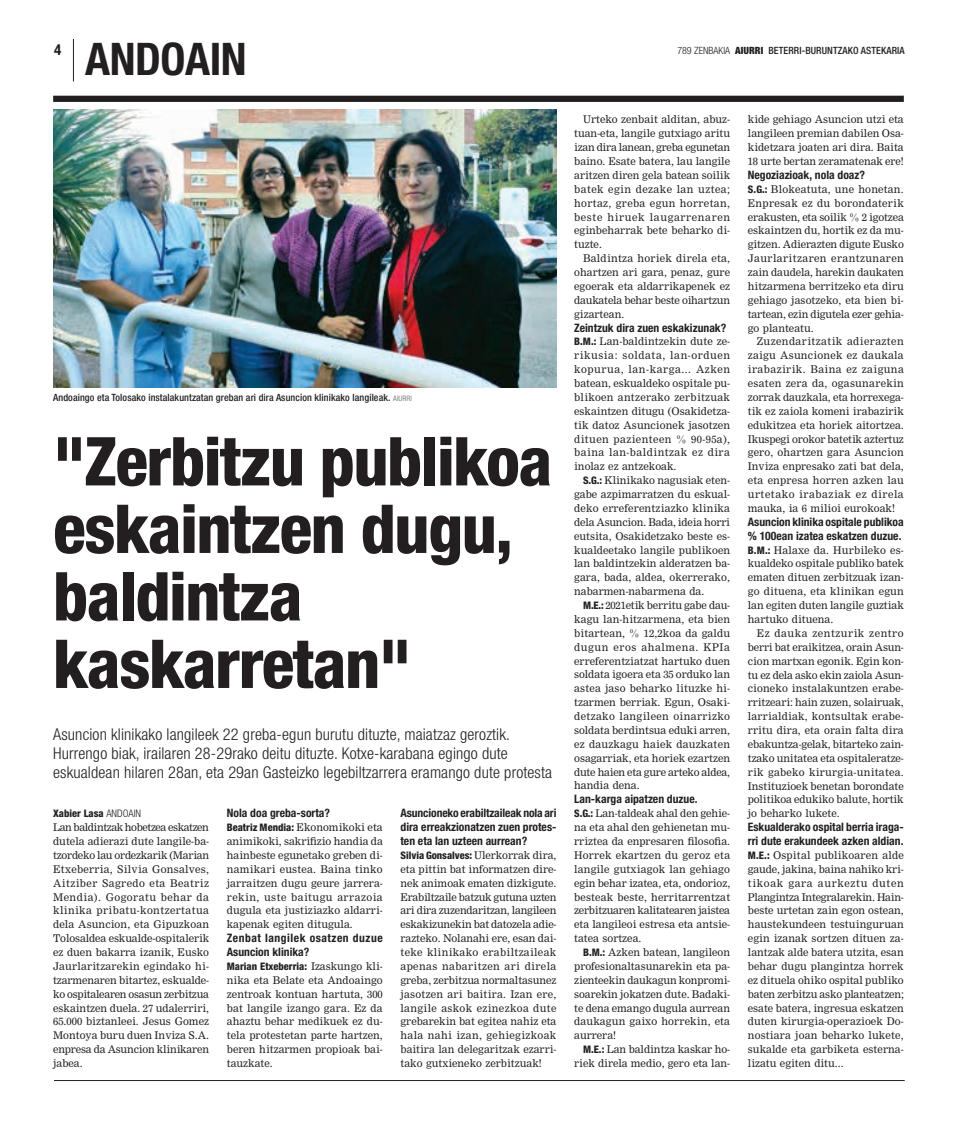
<style>
.page{position:relative;width:957px;height:1134px;background:#fff}
.page>*{position:absolute;margin:0;border:0;box-sizing:border-box;transform-origin:0 0}
.t1{font:800 condensed 67.5px/67.5px "Helvetica Neue";letter-spacing:-.02em;color:#231f20}
.t2{font:700 condensed 45px "Helvetica Neue";color:#231f20}
.t3{font:300 condensed 16.25px/18.8px "Helvetica Neue";letter-spacing:.01em;color:#231f20}
.t4{font:700 condensed 15px "Helvetica Neue";color:#231f20}
.t5{font:700 condensed 11.62px/13.9px "Helvetica Neue";color:#231f20}
.t6{font:700 condensed 11.62px/13.9px "Helvetica Neue";letter-spacing:.045em;color:#231f20}
.t7{font:10.38px/13.9px "M Nimrod";color:#231f20;text-align:justify}
.t8{font:800 condensed 10.38px "Helvetica Neue";color:#231f20}
.t9{font:500 condensed 10px "Helvetica Neue";letter-spacing:.01em;color:#231f20}
.s1{font-weight:300}
.s2{font-weight:900}
.s3{font-weight:400;font-size:7.5px;color:#808285}
.s4{font-family:"M Nimrod";font-weight:400;font-stretch:normal}
.s5{font-family:"Helvetica Neue";font-weight:800;font-stretch:condensed}
</style>
<div class="page">
<img style="left:53px;top:110px;width:503px;height:277px">
<div style="left:53px;top:96px;width:851px;height:6px;background:#231f20"></div>
<hr style="left:73px;top:39px;width:1px;height:42px;background:#231f20">
<hr style="left:54px;top:1080px;width:850px;height:1px;background:#231f20">
<h3 class="t4" style="left:54px;top:41px;width:9px">4</h3>
<h2 class="t2" style="left:85px;top:32px;width:163px">andoain</h2>
<p class="t9" style="left:677px;top:45px;width:229px"><span class="s1">789 zenbakia</span> <span class="s2">AIURRI</span> BETERRI-BURUNTZAKO ASTEKARIA</p>
<p class="t9" style="left:53px;top:391px;width:360px">Andoaingo eta Tolosako instalakuntzatan greban ari dira Asuncion klinikako langileak. <span class="s3">AIURRI</span></p>
<h1 class="t1" style="left:53px;top:426px;width:501px">"Zerbitzu publikoa eskaintzen dugu, baldintza kaskarretan"</h1>
<p class="t3" style="left:53px;top:725px;width:500px">Asuncion klinikako langileek 22 greba-egun burutu dituzte, maiatzaz geroztik.<br>Hurrengo biak, irailaren 28-29rako deitu dituzte. Kotxe-karabana egingo dute eskualdean hilaren 28an, eta 29an Gasteizko legebiltzarrera eramango dute protesta</p>
<p class="t8" style="left:53px;top:807px;width:90px">Xabier Lasa <span class="s1">andoain</span></p>
<p class="t7" style="left:53px;top:820px;width:158px">Lan baldintzak hobetzea eskatzen dutela adierazi dute langile-ba&shy;tzordeko lau ordezkarik (Marian Etxeberria, Silvia Gonsalves, Aitziber Sagredo eta Beatriz Mendia). Gogoratu behar da klinika pribatu-kontzertatua dela Asuncion, eta Gipuzkoan Tolosaldea eskualde-ospitalerik ez duen bakarra izanik, Eusko Jaurlaritzarekin egindako hi&shy;tzarmenaren bitartez, eskualde&shy;ko ospitalearen osasun zerbitzua eskaintzen duela. 27 udalerriri, 65.000 biztanleei. Jesus Gomez Montoya buru duen Inviza S.A. enpresa da Asuncion klinikaren jabea.</p>
<p class="t5" style="left:227px;top:806px;width:105px">Nola doa greba-sorta?</p>
<p class="t8" style="left:227px;top:821px;width:157px">Beatriz Mendia: <span class="s4">Ekonomikoki eta</span></p>
<p class="t7" style="left:227px;top:834px;width:158px">animikoki, sakrifizio handia da hainbeste egunetako greben di&shy;namikari eustea. Baina tinko jarraitzen dugu geure jarrera&shy;rekin, uste baitugu arrazoia dugula eta justiziazko aldarri&shy;kapenak egiten ditugula.</p>
<p class="t6" style="left:227px;top:931px;width:157px">Zenbat langilek osatzen duzue<br>Asuncion klinika?</p>
<p class="t8" style="left:227px;top:960px;width:157px">Marian Etxeberria: <span class="s4">Izaskungo kli-</span></p>
<p class="t7" style="left:227px;top:973px;width:157px">nika eta Belate eta Andoaingo zentroak kontuan hartuta, 300 bat langile izango gara. Ez da ahaztu behar medikuek ez du&shy;tela protestetan parte hartzen, beren hitzarmen propioak bai&shy;tauzkate.</p>
<p class="t5" style="left:400px;top:806px;width:157px;text-align:justify">Asuncioneko erabiltzaileak nola ari dira erreakzionatzen zuen protes&shy;ten eta lan uzteen aurrean?</p>
<p class="t8" style="left:400px;top:849px;width:157px">Silvia Gonsalves: <span class="s4">Ulerkorrak dira,</span></p>
<p class="t7" style="left:400px;top:862px;width:158px">eta pittin bat informatzen dire&shy;nek animoak ematen dizkigute.<br>Erabiltzaile batzuk gutuna uzten ari dira zuzendaritzan, langileen eskakizunekin bat datozela adie&shy;razteko. Nolanahi ere, esan dai&shy;teke klinikako erabiltzaileak apenas nabaritzen ari direla greba, zerbitzua normaltasunez jasotzen ari baitira. Izan ere, langile askok ezinezkoa dute grebarekin bat egitea nahiz eta hala nahi izan, gehiegizkoak baitira lan delegaritzak ezarri&shy;tako gutxieneko zerbitzuak!</p>
<p class="t7" style="left:574px;top:113px;width:157px;text-indent:9px">Urteko zenbait alditan, abuz&shy;tuan-eta, langile gutxiago aritu izan dira lanean, greba egunetan baino. Esate batera, lau langile aritzen diren gela batean soilik batek egin dezake lan uztea; hortaz, greba egun horretan, beste hiruek laugarrenaren eginbeharrak bete beharko di&shy;tuzte.</p>
<p class="t7" style="left:574px;top:252px;width:157px;text-indent:9px">Baldintza horiek direla eta, ohartzen ari gara, penaz, gure egoerak eta aldarrikapenek ez daukatela behar beste oihartzun gizartean.</p>
<p class="t5" style="left:574px;top:320px;width:154px">Zeintzuk dira zuen eskakizunak?</p>
<p class="t7" style="left:574px;top:335px;width:157px"><span class="s5">B.M.:</span> Lan-baldintzekin dute ze&shy;rikusia: soldata, lan-orduen kopurua, lan-karga... Azken batean, eskualdeko ospitale pu&shy;blikoen antzerako zerbitzuak eskaintzen ditugu (Osakidetza&shy;tik datoz Asuncionek jasotzen dituen pazienteen % 90-95a), baina lan-baldintzak ez dira inolaz ez antzekoak.</p>
<p class="t7" style="left:574px;top:474px;width:157px;text-indent:9px"><span class="s5">S.G.:</span> Klinikako nagusiak eten&shy;gabe azpimarratzen du eskual&shy;deko erreferentziazko klinika dela Asuncion. Bada, ideia horri eutsita, Osakidetzako beste es&shy;kualdeetako langile publikoen lan baldintzekin alderatzen ba&shy;gara, bada, aldea, okerrerako, nabarmen-nabarmena da.</p>
<p class="t7" style="left:574px;top:598px;width:157px;text-indent:9px"><span class="s5">M.E.:</span> 2021etik berritu gabe dau&shy;kagu lan-hitzarmena, eta bien bitartean, % 12,2koa da galdu dugun eros ahalmena. KPIa erreferentziatzat hartuko duen soldata igoera eta 35 orduko lan astea jaso beharko lituzke hi&shy;tzarmen berriak. Egun, Osaki&shy;detzako langileen oinarrizko soldata berdintsua eduki arren, ez dauzkagu haiek dauzkaten osagarriak, eta horiek ezartzen dute haien eta gure arteko aldea, handia dena.</p>
<p class="t5" style="left:574px;top:792px;width:125px">Lan-karga aipatzen duzue.</p>
<p class="t7" style="left:574px;top:807px;width:157px"><span class="s5">S.G.:</span> Lan-taldeak ahal den gehie&shy;na eta ahal den gehienetan mu&shy;rriztea da enpresaren filosofia.<br>Horrek ekartzen du geroz eta langile gutxiagok lan gehiago egin behar izatea, eta, ondorioz, besteak beste, herritarrentzat zerbitzuaren kalitatearen jaistea eta langileoi estresa eta antsie&shy;tatea sortzea.</p>
<p class="t7" style="left:574px;top:945px;width:157px;text-indent:9px"><span class="s5">B.M.:</span> Azken batean, langileon profesionaltasunarekin eta pa&shy;zienteekin daukagun konpromi&shy;soarekin jokatzen dute. Badaki&shy;te dena emango dugula aurrean daukagun gaixo horrekin, eta aurrera!</p>
<p class="t7" style="left:574px;top:1042px;width:157px;text-align:right"><span class="s5">M.E.:</span> Lan baldintza kaskar ho&shy;riek direla medio, gero eta lan-</p>
<p class="t7" style="left:748px;top:113px;width:157px">kide gehiago Asuncion utzi eta langileen premian dabilen Osa&shy;kidetzara joaten ari dira. Baita 18 urte bertan zeramatenak ere!</p>
<p class="t5" style="left:748px;top:168px;width:119px">Negoziazioak, nola doaz?</p>
<p class="t7" style="left:748px;top:182px;width:158px"><span class="s5">S.G.:</span> Blokeatuta, une honetan.<br>Enpresak ez du borondaterik erakusten, eta soilik % 2 igotzea eskaintzen du, hortik ez da mu&shy;gitzen. Adierazten digute Eusko Jaurlaritzaren erantzunaren zain daudela, harekin daukaten hitzarmena berritzeko eta diru gehiago jasotzeko, eta bien bi&shy;tartean, ezin digutela ezer gehia&shy;go planteatu.</p>
<p class="t7" style="left:748px;top:335px;width:157px;text-indent:9px">Zuzendaritzatik adierazten zaigu Asuncionek ez daukala irabazirik. Baina ez zaiguna esaten zera da, ogasunarekin zorrak dauzkala, eta horrexega&shy;tik ez zaiola komeni irabazirik edukitzea eta horiek aitortzea.<br>Ikuspegi orokor batetik aztertuz gero, ohartzen gara Asuncion Inviza enpresako zati bat dela, eta enpresa horren azken lau urtetako irabaziak ez direla mauka, ia 6 milioi eurokoak!</p>
<p class="t5" style="left:748px;top:515px;width:157px">Asuncion klinika ospitale publikoa % 100ean izatea eskatzen duzue.</p>
<p class="t7" style="left:748px;top:543px;width:157px"><span class="s5">B.M.:</span> Halaxe da. Hurbileko es&shy;kualdeko ospitale publiko batek ematen dituen zerbitzuak izan&shy;go dituena, eta klinikan egun lan egiten duten langile guztiak hartuko dituena.</p>
<p class="t7" style="left:748px;top:626px;width:157px;text-indent:9px">Ez dauka zentzurik zentro berri bat eraikitzea, orain Asun&shy;cion martxan egonik. Egin kon&shy;tu ez dela asko ekin zaiola Asun&shy;cioneko instalakuntzen erabe&shy;rritzeari: hain zuzen, solairuak, larrialdiak, kontsultak erabe&shy;rritu dira, eta orain falta dira ebakuntza-gelak, bitarteko zain&shy;tzako unitatea eta ospitaleratze&shy;rik gabeko kirurgia-unitatea.<br>Instituzioek benetan borondate politikoa edukiko balute, hortik jo beharko lukete.</p>
<p class="t5" style="left:748px;top:820px;width:157px">Eskualderako ospital berria iraga&shy;rri dute erakundeek azken aldian.</p>
<p class="t7" style="left:748px;top:848px;width:157px"><span class="s5">M.E.:</span> Ospital publikoaren alde gaude, jakina, baina nahiko kri&shy;tikoak gara aurkeztu duten Plangintza Integralarekin. Hain&shy;beste urtetan zain egon ostean, haustekundeen testuinguruan egin izanak sortzen dituen za&shy;lantzak alde batera utzita, esan behar dugu plangintza horrek ez dituela ohiko ospital publiko baten zerbitzu asko planteatzen; esate batera, ingresua eskatzen duten kirurgia-operazioek Do&shy;nostiara joan beharko lukete, sukalde eta garbiketa esterna&shy;lizatu egiten ditu...</p>
</div>
